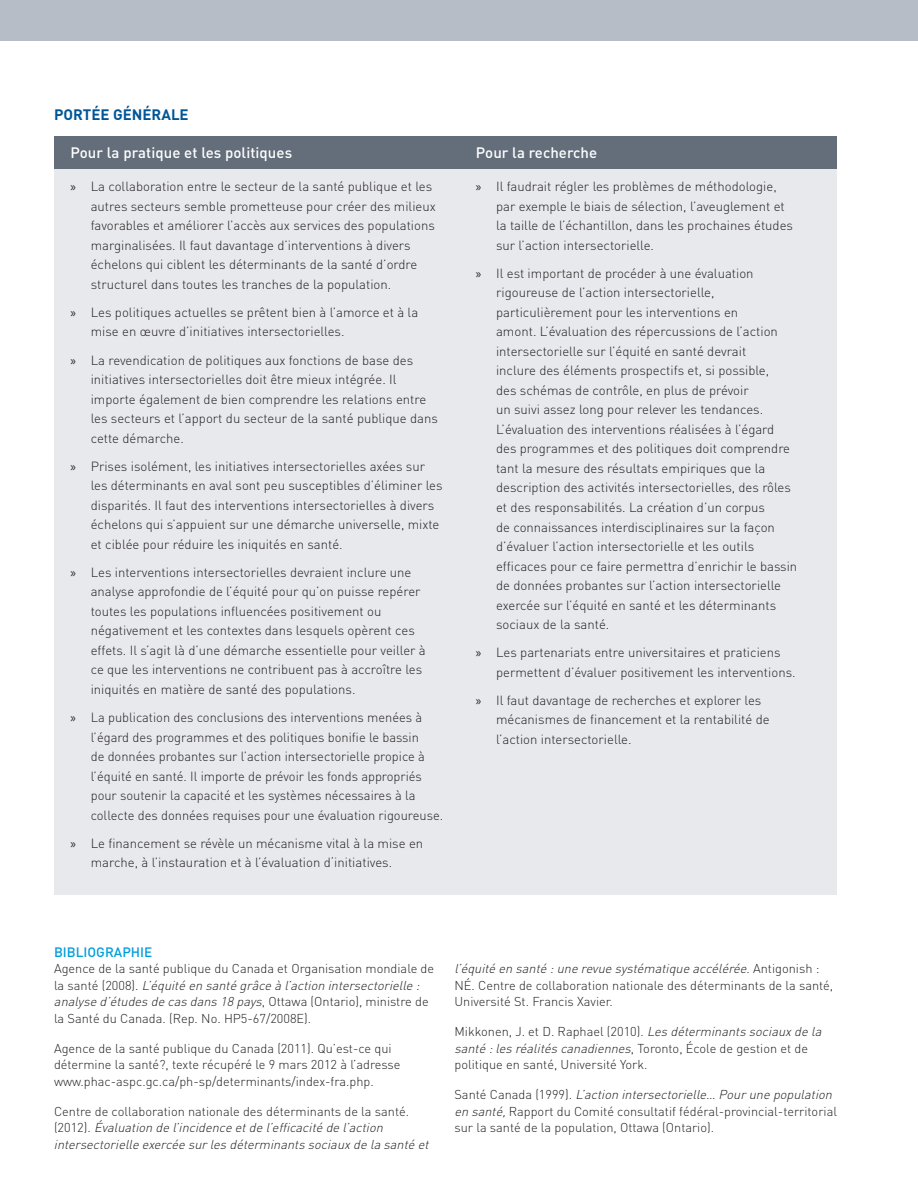
<style>
.page{position:relative;width:918px;height:1188px;background:#fff}
.page>*{position:absolute;margin:0;border:0;box-sizing:border-box;transform-origin:0 0}
.t1{font:500 15px "DIN";letter-spacing:.005em;color:#fff}
.t2{font:700 15px "DIN";color:#005697}
.t3{font:500 13.5px "DIN";color:#009ddc}
.t4{font:300 13.2px/19.5px "DIN";color:#231f20}
.t5{font:300 12.75px/16.5px "DIN";color:#231f20}
.t6{font:italic 300 12.75px/16.5px "DIN";color:#231f20}
.s1{font-family:"Myriad Pro";font-weight:400}
.s2{font-style:italic}
.s3{font-style:normal}
</style>
<div class="page">
<div style="left:54px;top:136px;width:783px;height:758px;background:#e7e9ec"></div>
<div style="left:0;top:0;width:918px;height:41px;background:#b7bdc6"></div>
<div style="left:54px;top:136px;width:783px;height:32px;background:#646e7b"></div>
<p class="t2" style="left:54px;top:105px;width:136px">PORTÉE GÉNÉRALE</p>
<p class="t1" style="left:70px;top:143px;width:223px">Pour la pratique et les politiques</p>
<p class="t4" style="left:91px;top:177px;width:347px;text-indent:-20px"><span class="s1">»</span> La collaboration entre le secteur de la santé publique et les autres secteurs semble prometteuse pour créer des milieux favorables et améliorer l’accès aux services des populations marginalisées. Il faut davantage d’interventions à divers échelons qui ciblent les déterminants de la santé d’ordre structurel dans toutes les tranches de la population.</p>
<p class="t4" style="left:91px;top:302px;width:329px;text-indent:-20px"><span class="s1">»</span> Les politiques actuelles se prêtent bien à l’amorce et à la mise en œuvre d’initiatives intersectorielles.</p>
<p class="t4" style="left:91px;top:350px;width:349px;text-indent:-20px"><span class="s1">»</span> La revendication de politiques aux fonctions de base des initiatives intersectorielles doit être mieux intégrée. Il importe également de bien comprendre les relations entre les secteurs et l’apport du secteur de la santé publique dans cette démarche.</p>
<p class="t4" style="left:91px;top:456px;width:353px;text-indent:-20px"><span class="s1">»</span> Prises isolément, les initiatives intersectorielles axées sur les déterminants en aval sont peu susceptibles d’éliminer les disparités. Il faut des interventions intersectorielles à divers échelons qui s’appuient sur une démarche universelle, mixte et ciblée pour réduire les iniquités en santé.</p>
<p class="t4" style="left:91px;top:562px;width:337px;text-indent:-20px"><span class="s1">»</span> Les interventions intersectorielles devraient inclure une analyse approfondie de l’équité pour qu’on puisse repérer toutes les populations influencées positivement ou négativement et les contextes dans lesquels opèrent ces effets. Il s’agit là d’une démarche essentielle pour veiller à ce que les interventions ne contribuent pas à accroître les iniquités en matière de santé des populations.</p>
<p class="t4" style="left:91px;top:707px;width:354px;text-indent:-20px"><span class="s1">»</span> La publication des conclusions des interventions menées à l’égard des programmes et des politiques bonifie le bassin<br>de données probantes sur l’action intersectorielle propice à l’équité en santé. Il importe de prévoir les fonds appropriés pour soutenir la capacité et les systèmes nécessaires à la collecte des données requises pour une évaluation rigoureuse.</p>
<p class="t4" style="left:91px;top:833px;width:334px;text-indent:-20px"><span class="s1">»</span> Le financement se révèle un mécanisme vital à la mise en marche, à l’instauration et à l’évaluation d‘initiatives.</p>
<p class="t1" style="left:476px;top:143px;width:123px">Pour la recherche</p>
<p class="t4" style="left:496px;top:177px;width:298px;text-indent:-20px"><span class="s1">»</span> Il faudrait régler les problèmes de méthodologie, par exemple le biais de sélection, l’aveuglement et la taille de l’échantillon, dans les prochaines études sur l’action intersectorielle.</p>
<p class="t4" style="left:496px;top:263px;width:303px;text-indent:-20px"><span class="s1">»</span> Il est important de procéder à une évaluation rigoureuse de l’action intersectorielle, particulièrement pour les interventions en<br>amont. L’évaluation des répercussions de l’action intersectorielle sur l’équité en santé devrait<br>inclure des éléments prospectifs et, si possible,<br>des schémas de contrôle, en plus de prévoir<br>un suivi assez long pour relever les tendances.<br>L’évaluation des interventions réalisées à l’égard des programmes et des politiques doit comprendre tant la mesure des résultats empiriques que la description des activités intersectorielles, des rôles et des responsabilités. La création d’un corpus<br>de connaissances interdisciplinaires sur la façon d’évaluer l’action intersectorielle et les outils efficaces pour ce faire permettra d’enrichir le bassin de données probantes sur l’action intersectorielle exercée sur l’équité en santé et les déterminants sociaux de la santé.</p>
<p class="t4" style="left:496px;top:643px;width:301px;text-indent:-20px"><span class="s1">»</span> Les partenariats entre universitaires et praticiens permettent d’évaluer positivement les interventions.</p>
<p class="t4" style="left:496px;top:690px;width:275px;text-indent:-20px"><span class="s1">»</span> Il faut davantage de recherches et explorer les mécanismes de financement et la rentabilité de l’action intersectorielle.</p>
<p class="t3" style="left:54px;top:943px;width:16px">Bibli</p>
<p class="t3" style="left:88px;top:943px;width:66px">ographi e</p>
<p class="t5" style="left:54px;top:960px;width:382px">Agence de la santé publique du Canada et Organisation mondiale de l a s a n t é ( 2 0 0 8 ) . <span class="s2">L’équité en santé grâce à l’action intersectorielle : analyse d’études de cas dans 18 pays</span>, O ttawa ( O n ta ri o ) , m i n i st re d e la Santé du Canada. (Rep. No. HP5-67/2008E).</p>
<p class="t5" style="left:54px;top:1040px;width:348px">Agence de la santé publique du Canada (2011). Qu’est-ce qui détermine la santé?, texte récupéré le 9 mars 2012 à l’adresse www.phac-aspc.gc.ca/ph-sp/determinants/index-fra.php.</p>
<p class="t6" style="left:54px;top:1103px;width:379px"><span class="s3">Centre de collaboration nationale des déterminants de la santé.<br>( 2 0 1 2 ) .</span> Évaluation de l’incidence etde l’efficacité de l’action intersectorielle exercée surles déterminants sociauxde la santé et</p>
<p class="t5" style="left:454px;top:960px;width:380px"><span class="s2">l’équité en santé :une revue systématique accélérée</span>. A n t i g o n i s h :<br>NÉ. Centre de collaboration nationale des déterminants de la santé,<br>Université St. Francis Xavier.</p>
<p class="t5" style="left:454px;top:1023px;width:372px">Mikkonen, J. et D. Raphael (2010). <span class="s2">Les déterminants sociauxde la santé :les réalités canadiennes</span>, To ro n t o , É c o le d e g e st i o n e t d e politique en santé, Université York.</p>
<p class="t5" style="left:454px;top:1086px;width:384px">S a n t é C a n a d a ( 1 9 9 9 ) . <span class="s2">L’action intersectorielle… Pourune population en santé,</span>Rapport du Comité consultatif fédéral-provincial-territorial sur la santé de la population, Ottawa (Ontario).</p>
</div>
